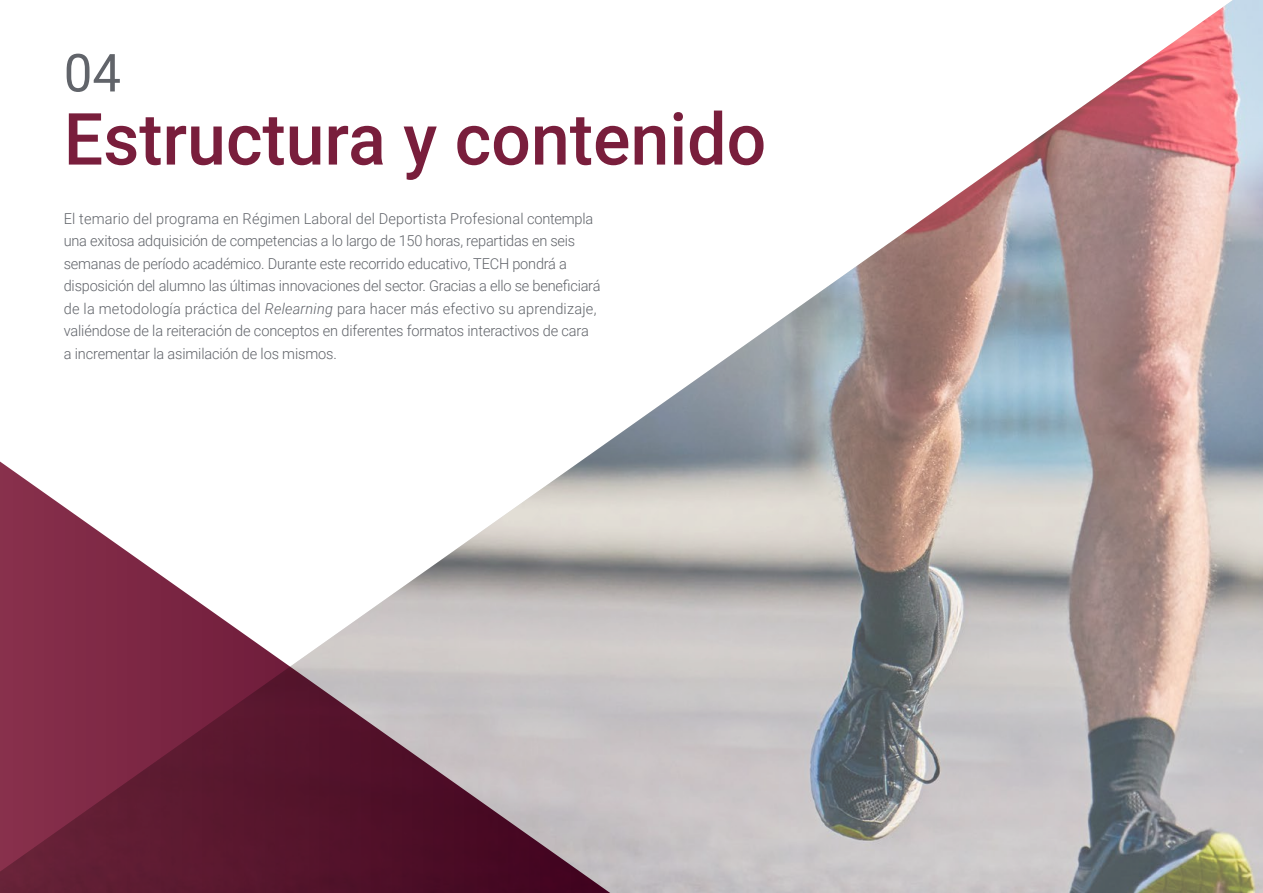
<style>
.page{position:relative;width:1263px;height:893px;background:#fff}
.page>*{position:absolute;margin:0;border:0;box-sizing:border-box;transform-origin:0 0}
.t1{font:500 72px "Roboto";color:#791e3c}
.t2{font:52.5px "Roboto";color:#61646a}
.t3{font:300 15px/22.5px "Roboto";letter-spacing:-.015em;color:#61646a}
.s1{font-style:italic}
</style>
<div class="page">
<img style="left:602px;top:0;width:661px;height:893px">
<svg style="left:0;top:446px;width:640px;height:447px"></svg>
<h2 class="t2" style="left:64px;top:36px;width:59px">04</h2>
<h1 class="t1" style="left:64px;top:89px;width:704px">Estructura y contenido</h1>
<p class="t3" style="left:64px;top:207px;width:538px">El temario del programa en Régimen Laboral del Deportista Profesional contempla una exitosa adquisición de competencias a lo largo de 150 horas, repartidas en seis semanas de período académico. Durante este recorrido educativo, TECH pondrá a disposición del alumno las últimas innovaciones del sector. Gracias a ello se beneficiará de la metodología práctica del <span class="s1">Relearning</span> para hacer más efectivo su aprendizaje, valiéndose de la reiteración de conceptos en diferentes formatos interactivos de cara<br>a incrementar la asimilación de los mismos.</p>
</div>
